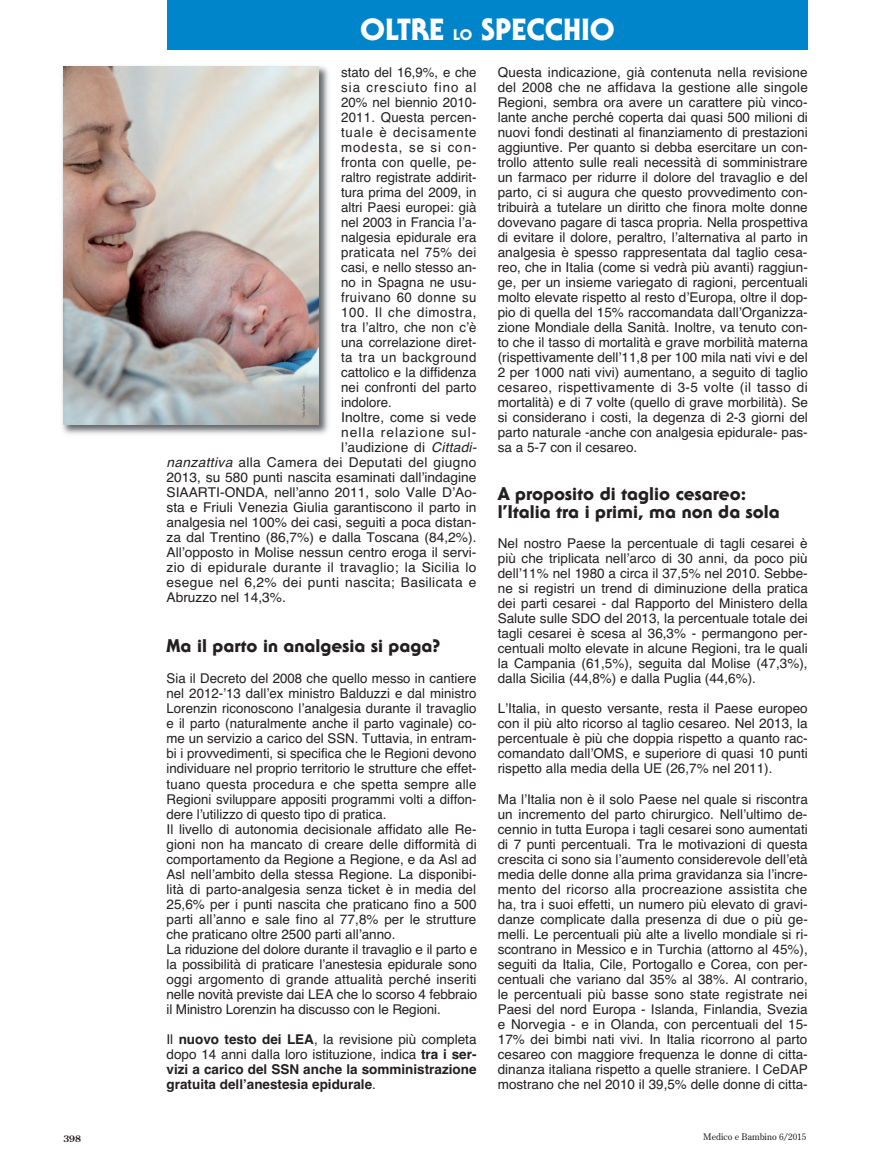
<style>
.page{position:relative;width:871px;height:1174px;background:#fff}
.page>*{position:absolute;margin:0;border:0;box-sizing:border-box;transform-origin:0 0}
.t1{font:800 30px "Serif Gothic Std";color:#fff}
.t2{font:800 18px/18px "Serif Gothic Std";color:#231f20}
.t3{font:13.5px/15px "Helvetica";color:#231f20;text-align:justify}
.t4{font:700 13.5px/15px "Helvetica";color:#231f20;text-align:justify}
.t5{font:13.5px "Helvetica";letter-spacing:.025em;color:#231f20}
.t6{font:13.5px "Helvetica";letter-spacing:.02em;color:#231f20}
.t7{font:13.5px "Helvetica";letter-spacing:.03em;color:#231f20}
.t8{font:13.5px "Helvetica";letter-spacing:.075em;color:#231f20}
.t9{font:13.5px "Helvetica";letter-spacing:.05em;color:#231f20}
.t10{font:13.5px "Helvetica";letter-spacing:.07em;color:#231f20}
.t11{font:13.5px "Helvetica";letter-spacing:.065em;color:#231f20}
.t12{font:13.5px "Helvetica";letter-spacing:.04em;color:#231f20}
.t13{font:9px "Century Old Style";color:#231f20}
.t14{font:700 9px "Century Old Style";color:#231f20}
.s1{font-size:15px}
.s2{font-style:italic}
.s3{font-weight:400}
</style>
<div class="page">
<div style="left:167px;top:0;width:640px;height:50px;background:#0084ca"></div>
<img style="left:62px;top:66px;width:267px;height:369px">
<img style="left:63px;top:67px;width:255px;height:357px">
<h1 class="t1" style="left:360px;top:11px;width:256px">OLTRE <span class="s1">LO</span> SPECCHIO</h1>
<p class="t3" style="left:341px;top:65px;width:137px">stato del 16,9%, e che</p>
<p class="t8" style="left:341px;top:77px;width:137px">sia cresciuto fino al</p>
<p class="t3" style="left:341px;top:95px;width:137px">20% nel biennio 2010-</p>
<p class="t3" style="left:341px;top:110px;width:137px">2011. Questa percen-</p>
<p class="t11" style="left:341px;top:122px;width:137px">tuale è decisamente</p>
<p class="t8" style="left:341px;top:137px;width:137px">modesta, se si con-</p>
<p class="t5" style="left:341px;top:152px;width:137px">fronta con quelle, pe-</p>
<p class="t3" style="left:341px;top:170px;width:137px">raltro registrate addirit-</p>
<p class="t3" style="left:341px;top:185px;width:137px">tura prima del 2009, in</p>
<p class="t3" style="left:341px;top:200px;width:137px">altri Paesi europei: già</p>
<p class="t3" style="left:341px;top:215px;width:137px">nel 2003 in Francia lʼa-</p>
<p class="t3" style="left:341px;top:230px;width:137px">nalgesia epidurale era</p>
<p class="t7" style="left:341px;top:242px;width:137px">praticata nel 75% dei</p>
<p class="t3" style="left:341px;top:260px;width:137px">casi, e nello stesso an-</p>
<p class="t3" style="left:341px;top:275px;width:137px">no in Spagna ne usu-</p>
<p class="t7" style="left:341px;top:287px;width:137px">fruivano 60 donne su</p>
<p class="t9" style="left:341px;top:302px;width:137px">100. Il che dimostra,</p>
<p class="t3" style="left:341px;top:320px;width:137px">tra lʼaltro, che non cʼè</p>
<p class="t3" style="left:341px;top:335px;width:137px">una correlazione diret-</p>
<p class="t12" style="left:341px;top:347px;width:137px">ta tra un background</p>
<p class="t3" style="left:341px;top:365px;width:137px">cattolico e la diffidenza</p>
<p class="t3" style="left:341px;top:380px;width:137px">nei confronti del parto</p>
<p class="t3" style="left:341px;top:395px;width:52px">indolore.</p>
<p class="t3" style="left:341px;top:410px;width:137px">Inoltre, come si vede</p>
<p class="t10" style="left:341px;top:422px;width:137px">nella relazione sul-</p>
<p class="t3" style="left:341px;top:440px;width:137px">lʼaudizione di <span class="s2">Cittadi-</span></p>
<p class="t5" style="left:166px;top:452px;width:311px"><span class="s2">nanzattiva</span> alla Camera dei Deputati del giugno</p>
<p class="t3" style="left:166px;top:470px;width:311px">2013, su 580 punti nascita esaminati dallʼindagine</p>
<p class="t3" style="left:166px;top:485px;width:311px">SIAARTI-ONDA, nellʼanno 2011, solo Valle DʼAo-</p>
<p class="t3" style="left:166px;top:500px;width:311px">sta e Friuli Venezia Giulia garantiscono il parto in</p>
<p class="t3" style="left:166px;top:515px;width:311px">analgesia nel 100% dei casi, seguiti a poca distan-</p>
<p class="t3" style="left:166px;top:530px;width:311px">za dal Trentino (86,7%) e dalla Toscana (84,2%).</p>
<p class="t3" style="left:166px;top:545px;width:311px">Allʼopposto in Molise nessun centro eroga il servi-</p>
<p class="t6" style="left:166px;top:557px;width:311px">zio di epidurale durante il travaglio; la Sicilia lo</p>
<p class="t5" style="left:166px;top:572px;width:311px">esegue nel 6,2% dei punti nascita; Basilicata e</p>
<p class="t3" style="left:166px;top:590px;width:121px">Abruzzo nel 14,3%.</p>
<h2 class="t2" style="left:167px;top:636px;width:275px">Ma il parto in analgesia si paga?</h2>
<p class="t3" style="left:167px;top:671px;width:312px;text-align:left">Sia il Decreto del 2008 che quello messo in cantiere nel 2012-ʼ13 dallʼex ministro Balduzzi e dal ministro Lorenzin riconoscono lʼanalgesia durante il travaglio e il parto (naturalmente anche il parto vaginale) co&shy;me un servizio a carico del SSN. Tuttavia, in entram&shy;bi i provvedimenti, si specifica che le Regioni devono individuare nel proprio territorio le strutture che effet&shy;tuano questa procedura e che spetta sempre alle Regioni sviluppare appositi programmi volti a diffon&shy;dere lʼutilizzo di questo tipo di pratica.<br>Il livello di autonomia decisionale affidato alle Re&shy;gioni non ha mancato di creare delle difformità di comportamento da Regione a Regione, e da Asl ad Asl nellʼambito della stessa Regione. La disponibi&shy;lità di parto-analgesia senza ticket è in media del 25,6% per i punti nascita che praticano fino a 500 parti allʼanno e sale fino al 77,8% per le strutture che praticano oltre 2500 parti allʼanno.<br>La riduzione del dolore durante il travaglio e il parto e la possibilità di praticare lʼanestesia epidurale sono oggi argomento di grande attualità perché inseriti nelle novità previste dai LEA che lo scorso 4 febbraio il Ministro Lorenzin ha discusso con le Regioni.</p>
<p class="t4" style="left:167px;top:1031px;width:311px"><span class="s3">Il</span> nuovo testo dei LEA<span class="s3">, la revisione più completa dopo 14 anni dalla loro istituzione, indica</span> tra i ser&shy;vizi a carico del SSN anche la somministrazione gratuita dellʼanestesia epidurale<span class="s3">.</span></p>
<p class="t3" style="left:498px;top:65px;width:311px">Questa indicazione, già contenuta nella revisione del 2008 che ne affidava la gestione alle singole Regioni, sembra ora avere un carattere più vinco&shy;lante anche perché coperta dai quasi 500 milioni di nuovi fondi destinati al finanziamento di prestazioni aggiuntive. Per quanto si debba esercitare un con&shy;trollo attento sulle reali necessità di somministrare un farmaco per ridurre il dolore del travaglio e del parto, ci si augura che questo provvedimento con&shy;tribuirà a tutelare un diritto che finora molte donne dovevano pagare di tasca propria. Nella prospettiva di evitare il dolore, peraltro, lʼalternativa al parto in analgesia è spesso rappresentata dal taglio cesa&shy;reo, che in Italia (come si vedrà più avanti) raggiun&shy;ge, per un insieme variegato di ragioni, percentuali molto elevate rispetto al resto dʼEuropa, oltre il dop&shy;pio di quella del 15% raccomandata dallʼOrganizza&shy;zione Mondiale della Sanità. Inoltre, va tenuto con&shy;to che il tasso di mortalità e grave morbilità materna (rispettivamente dellʼ11,8 per 100 mila nati vivi e del 2 per 1000 nati vivi) aumentano, a seguito di taglio cesareo, rispettivamente di 3-5 volte (il tasso di mortalità) e di 7 volte (quello di grave morbilità). Se si considerano i costi, la degenza di 2-3 giorni del parto naturale -anche con analgesia epidurale- pas&shy;sa a 5-7 con il cesareo.</p>
<h2 class="t2" style="left:498px;top:484px;width:283px">A proposito di taglio cesareo: l’Italia tra i primi, ma non da sola</h2>
<p class="t3" style="left:498px;top:536px;width:311px">Nel nostro Paese la percentuale di tagli cesarei è più che triplicata nellʼarco di 30 anni, da poco più dellʼ11% nel 1980 a circa il 37,5% nel 2010. Sebbe&shy;ne si registri un trend di diminuzione della pratica dei parti cesarei - dal Rapporto del Ministero della Salute sulle SDO del 2013, la percentuale totale dei tagli cesarei è scesa al 36,3% - permangono per&shy;centuali molto elevate in alcune Regioni, tra le quali la Campania (61,5%), seguita dal Molise (47,3%), dalla Sicilia (44,8%) e dalla Puglia (44,6%).</p>
<p class="t3" style="left:498px;top:701px;width:311px">LʼItalia, in questo versante, resta il Paese europeo con il più alto ricorso al taglio cesareo. Nel 2013, la percentuale è più che doppia rispetto a quanto rac&shy;comandato dallʼOMS, e superiore di quasi 10 punti rispetto alla media della UE (26,7% nel 2011).</p>
<p class="t3" style="left:498px;top:791px;width:311px">Ma lʼItalia non è il solo Paese nel quale si riscontra un incremento del parto chirurgico. Nellʼultimo de&shy;cennio in tutta Europa i tagli cesarei sono aumentati di 7 punti percentuali. Tra le motivazioni di questa crescita ci sono sia lʼaumento considerevole dellʼetà media delle donne alla prima gravidanza sia lʼincre&shy;mento del ricorso alla procreazione assistita che ha, tra i suoi effetti, un numero più elevato di gravi&shy;danze complicate dalla presenza di due o più ge&shy;melli. Le percentuali più alte a livello mondiale si ri&shy;scontrano in Messico e in Turchia (attorno al 45%), seguiti da Italia, Cile, Portogallo e Corea, con per&shy;centuali che variano dal 35% al 38%. Al contrario, le percentuali più basse sono state registrate nei Paesi del nord Europa - Islanda, Finlandia, Svezia e Norvegia - e in Olanda, con percentuali del 15- 17% dei bimbi nati vivi. In Italia ricorrono al parto cesareo con maggiore frequenza le donne di citta&shy;dinanza italiana rispetto a quelle straniere. I CeDAP mostrano che nel 2010 il 39,5% delle donne di citta-</p>
<p class="t14" style="left:63px;top:1132px;width:19px">398</p>
<p class="t13" style="left:703px;top:1130px;width:104px">Medico e Bambino 6/2015</p>
</div>
